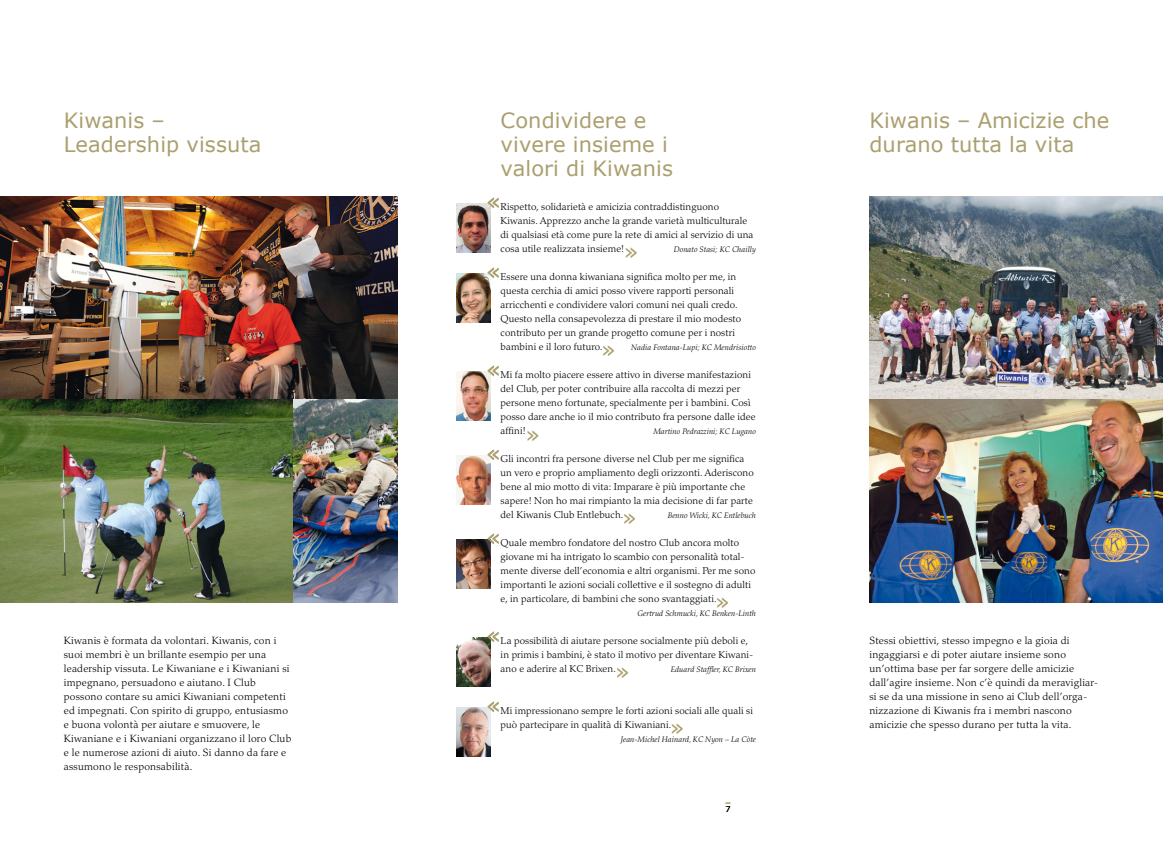
<style>
.page{position:relative;width:1163px;height:842px;background:#fff}
.page>*{position:absolute;margin:0;border:0;box-sizing:border-box;transform-origin:0 0}
.t1{font:22.4px "Verdana";color:#aa9f6e}
.t2{font:21px/24px "Verdana";letter-spacing:.005em;color:#aa9f6e}
.t3{font:300 10.5px/14px "Palatino LT";letter-spacing:.02em;color:#000}
.t4{font:300 10px/14px "Palatino LT";letter-spacing:.01em;color:#000}
.t5{font:italic 300 8px "Palatino LT";letter-spacing:.01em;color:#000}
.t6{font:8px "Verdana";color:#000}
</style>
<div class="page">
<img style="left:0;top:196px;width:397px;height:406px">
<img style="left:869px;top:196px;width:293px;height:406px">
<img style="left:456px;top:204px;width:34px;height:48px">
<img style="left:456px;top:274px;width:34px;height:48px">
<img style="left:456px;top:372px;width:34px;height:48px">
<img style="left:456px;top:456px;width:34px;height:48px">
<img style="left:456px;top:540px;width:34px;height:48px">
<img style="left:456px;top:638px;width:34px;height:48px">
<img style="left:456px;top:708px;width:34px;height:48px">
<h2 class="t2" style="left:64px;top:108px;width:199px">Kiwanis –<br>Leadership vissuta</h2>
<p class="t3" style="left:64px;top:634px;width:229px">Kiwanis è formata da volontari. Kiwanis, con i suoi membri è un brillante esempio per una leadership vissuta. Le Kiwaniane e i Kiwaniani si impegnano, persuadono e aiutano. I Club possono contare su amici Kiwaniani competenti ed impegnati. Con spirito di gruppo, entusiasmo e buona volontà per aiutare e smuovere, le Kiwaniane e i Kiwaniani organizzano il loro Club e le numerose azioni di aiuto. Si danno da fare e assumono le responsabilità.</p>
<h2 class="t2" style="left:500px;top:108px;width:174px">Condividere e vivere insieme i valori di Kiwanis</h2>
<h2 class="t2" style="left:869px;top:108px;width:241px">Kiwanis – Amicizie che durano tutta la vita</h2>
<p class="t4" style="left:500px;top:200px;width:254px">Rispetto, solidarietà e amicizia contraddistinguono Kiwanis. Apprezzo anche la grande varietà multiculturale di qualsiasi età come pure la rete di amici al servizio di una cosa utile realizzata insieme!</p>
<h1 class="t1" style="left:486px;top:188px;width:16px">«</h1>
<p class="t5" style="left:673px;top:245px;width:83px">Donato Stasi; KC Chailly</p>
<p class="t4" style="left:500px;top:270px;width:242px">Essere una donna kiwaniana significa molto per me, in questa cerchia di amici posso vivere rapporti personali arricchenti e condividere valori comuni nei quali credo.<br>Questo nella consapevolezza di prestare il mio modesto contributo per un grande progetto comune per i nostri bambini e il loro futuro.</p>
<h1 class="t1" style="left:624px;top:238px;width:16px">»</h1>
<h1 class="t1" style="left:486px;top:258px;width:16px">«</h1>
<p class="t5" style="left:631px;top:343px;width:126px">Nadia Fontana-Lupi; KC Mendrisiotto</p>
<p class="t4" style="left:500px;top:368px;width:256px">Mi fa molto piacere essere attivo in diverse manifestazioni del Club, per poter contribuire alla raccolta di mezzi per persone meno fortunate, specialmente per i bambini. Così posso dare anche io il mio contributo fra persone dalle idee affini!</p>
<h1 class="t1" style="left:601px;top:336px;width:16px">»</h1>
<h1 class="t1" style="left:486px;top:356px;width:16px">«</h1>
<p class="t5" style="left:653px;top:427px;width:104px">Martino Pedrazzini; KC Lugano</p>
<p class="t4" style="left:500px;top:452px;width:254px">Gli incontri fra persone diverse nel Club per me significa un vero e proprio ampliamento degli orizzonti. Aderiscono bene al mio motto di vita: Imparare è più importante che sapere! Non ho mai rimpianto la mia decisione di far parte del Kiwanis Club Entlebuch.</p>
<h1 class="t1" style="left:526px;top:421px;width:16px">»</h1>
<h1 class="t1" style="left:486px;top:440px;width:16px">«</h1>
<p class="t5" style="left:667px;top:511px;width:90px">Benno Wicki, KC Entlebuch</p>
<p class="t4" style="left:500px;top:536px;width:256px">Quale membro fondatore del nostro Club ancora molto giovane mi ha intrigato lo scambio con personalità total&shy;mente diverse dell’economia e altri organismi. Per me sono importanti le azioni sociali collettive e il sostegno di adulti e, in particolare, di bambini che sono svantaggiati.</p>
<p class="t5" style="left:637px;top:609px;width:120px">Gertrud Schmucki, KC Benken-Linth</p>
<p class="t4" style="left:500px;top:634px;width:254px">La possibilità di aiutare persone socialmente più deboli e, in primis i bambini, è stato il motivo per diventare Kiwani&shy;ano e aderire al KC Brixen.</p>
<h1 class="t1" style="left:622px;top:504px;width:16px">»</h1>
<h1 class="t1" style="left:486px;top:524px;width:16px">«</h1>
<h1 class="t1" style="left:715px;top:588px;width:16px">»</h1>
<h1 class="t1" style="left:486px;top:622px;width:16px">«</h1>
<p class="t3" style="left:869px;top:634px;width:230px">Stessi obiettivi, stesso impegno e la gioia di ingaggiarsi e di poter aiutare insieme sono un’ottima base per far sorgere delle amicizie dall’agire insieme. Non c’è quindi da meravigliar&shy;si se da una missione in seno ai Club dell’orga&shy;nizzazione di Kiwanis fra i membri nascono amicizie che spesso durano per tutta la vita.</p>
<p class="t5" style="left:670px;top:665px;width:87px">Eduard Staffler, KC Brixen</p>
<p class="t4" style="left:500px;top:704px;width:254px">Mi impressionano sempre le forti azioni sociali alle quali si può partecipare in qualità di Kiwaniani.</p>
<p class="t5" style="left:620px;top:735px;width:136px">Jean-Michel Hainard, KC Nyon – La Còte</p>
<h1 class="t1" style="left:615px;top:658px;width:16px">»</h1>
<h1 class="t1" style="left:486px;top:692px;width:16px">«</h1>
<h1 class="t1" style="left:670px;top:714px;width:16px">»</h1>
<p class="t6" style="left:725px;top:804px;width:7px">7</p>
</div>
